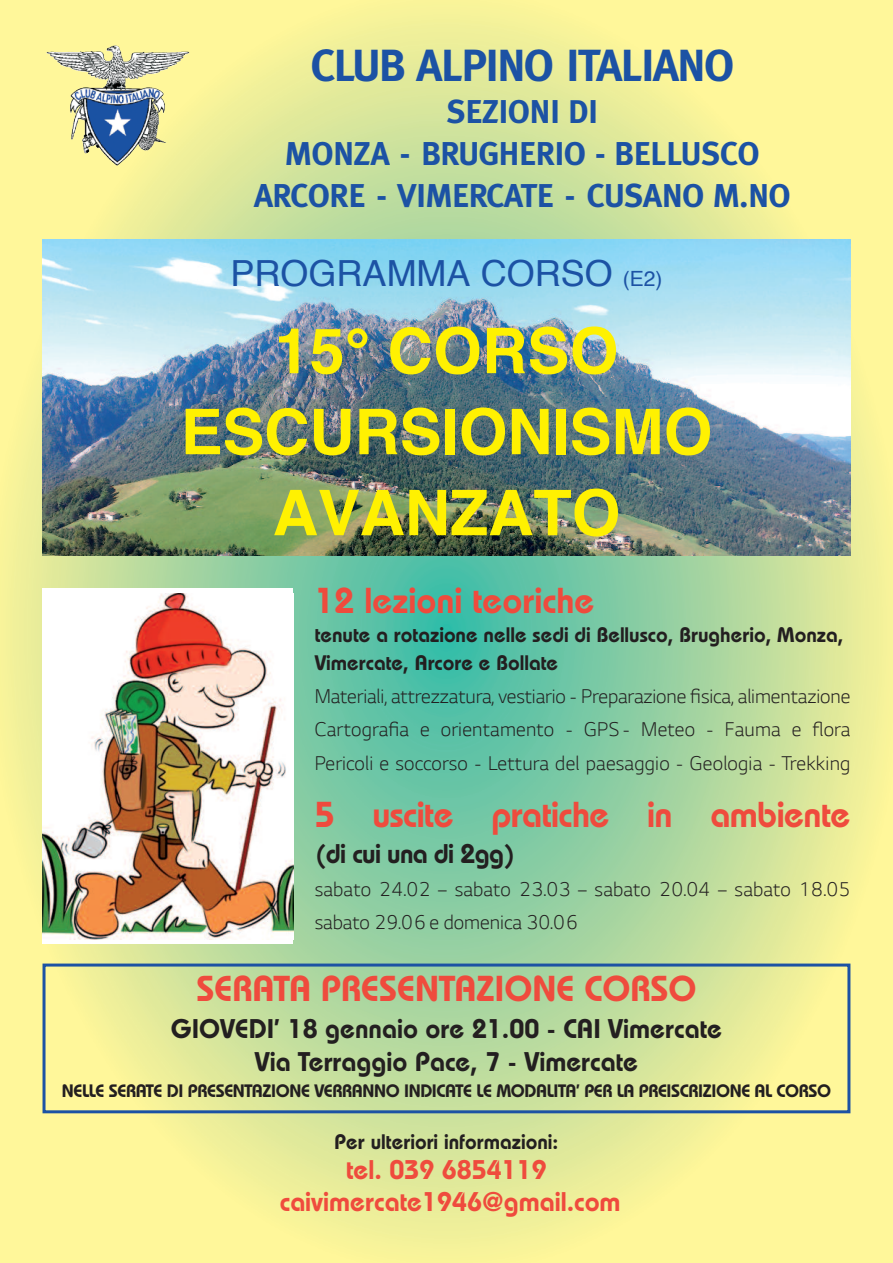
<style>
.page{position:relative;width:893px;height:1263px;background:#fff}
.page>*{position:absolute;margin:0;border:0;box-sizing:border-box;transform-origin:0 0}
.t1{font:700 63px/81px "Helvetica";letter-spacing:-.005em;color:#fff101;text-align:center}
.t2{font:700 45px "Meta";letter-spacing:-.025em;color:#1c52a4}
.t3{font:600 36px "Bauhaus";color:#ef4b3d}
.t4{font:36px "Helvetica";color:#1c52a4}
.t5{font:700 33px/42px "Meta";color:#1c52a4;text-align:center}
.t6{font:600 27px/32.4px "Bauhaus";color:#231f20;text-align:center}
.t7{font:600 27px/32.4px "Bauhaus";color:#ef4b3d;text-align:center}
.t8{font:600 27px "Bauhaus";letter-spacing:-.025em;color:#231f20}
.t9{font:300 21px/33px "LG Smart";letter-spacing:.01em;color:#231f20;text-align:justify}
.t10{font:600 21px/28.5px "Bauhaus";color:#231f20}
.t11{font:600 18px "Bauhaus";letter-spacing:-.02em;color:#231f20}
.s1{font-size:21px}
</style>
<div class="page">
<img style="left:0;top:0;width:893px;height:1263px">
<img style="left:46px;top:51px;width:65px;height:10px">
<div style="left:43px;top:588px;width:250px;height:356px;background:#fff"></div>
<img style="left:43px;top:593px;width:250px;height:346px">
<img style="left:43px;top:240px;width:807px;height:316px">
<div style="left:43px;top:963px;width:807px;height:150px;border:3px solid #1c52a4"></div>
<h2 class="t2" style="left:311px;top:39px;width:425px">CLUB ALPINO ITALIANO</h2>
<h3 class="t5" style="left:254px;top:91px;width:538px">SEZIONI DI<br>MONZA - BRUGHERIO - BELLUSCO<br>ARCORE - VIMERCATE - CUSANO M.NO</h3>
<h3 class="t4" style="left:231px;top:259px;width:433px">PROGRAMMA CORSO <span class="s1">(E2)</span></h3>
<h1 class="t1" style="left:181px;top:316px;width:533px">15° CORSO<br>ESCURSIONISMO<br>AVANZATO</h1>
<h3 class="t3" style="left:315px;top:588px;width:281px">12 lezioni teoriche</h3>
<p class="t10" style="left:315px;top:623px;width:531px">tenute a rotazione nelle sedi di Bellusco, Brugherio, Monza,<br>Vimercate, Arcore e Bollate</p>
<p class="t9" style="left:315px;top:682px;width:537px">Materiali, attrezzatura, vestiario - Preparazione fisica, alimentazione Cartografia e orientamento - GPS - Meteo - Fauma e flora Pericoli e soccorso - Lettura del paesaggio - Geologia - Trekking</p>
<h3 class="t3" style="left:315px;top:801px;width:537px">5 uscite pratiche in ambiente</h3>
<p class="t8" style="left:315px;top:844px;width:202px">(di cui una di 2gg)</p>
<p class="t9" style="left:315px;top:874px;width:537px">sabato 24.02 – sabato 23.03 – sabato 20.04 – sabato 18.05 sabato 29.06 e domenica 30.06</p>
<h3 class="t3" style="left:197px;top:976px;width:501px">SERATA PRESENTAZIONE CORSO</h3>
<p class="t6" style="left:171px;top:1015px;width:553px">GIOVEDI’ 18 gennaio ore 21.00 - CAI Vimercate<br>Via Terraggio Pace, 7 - Vimercate</p>
<p class="t11" style="left:62px;top:1084px;width:771px">NELLE SERATE DI PRESENTAZIONE VERRANNO INDICATE LE MODALITA’ PER LA PREISCRIZIONE AL CORSO</p>
<p class="t10" style="left:335px;top:1130px;width:225px">Per ulteriori informazioni:</p>
<p class="t7" style="left:280px;top:1156px;width:342px">tel. 039 6854119 caivimercate1946@gmail.com</p>
</div>
